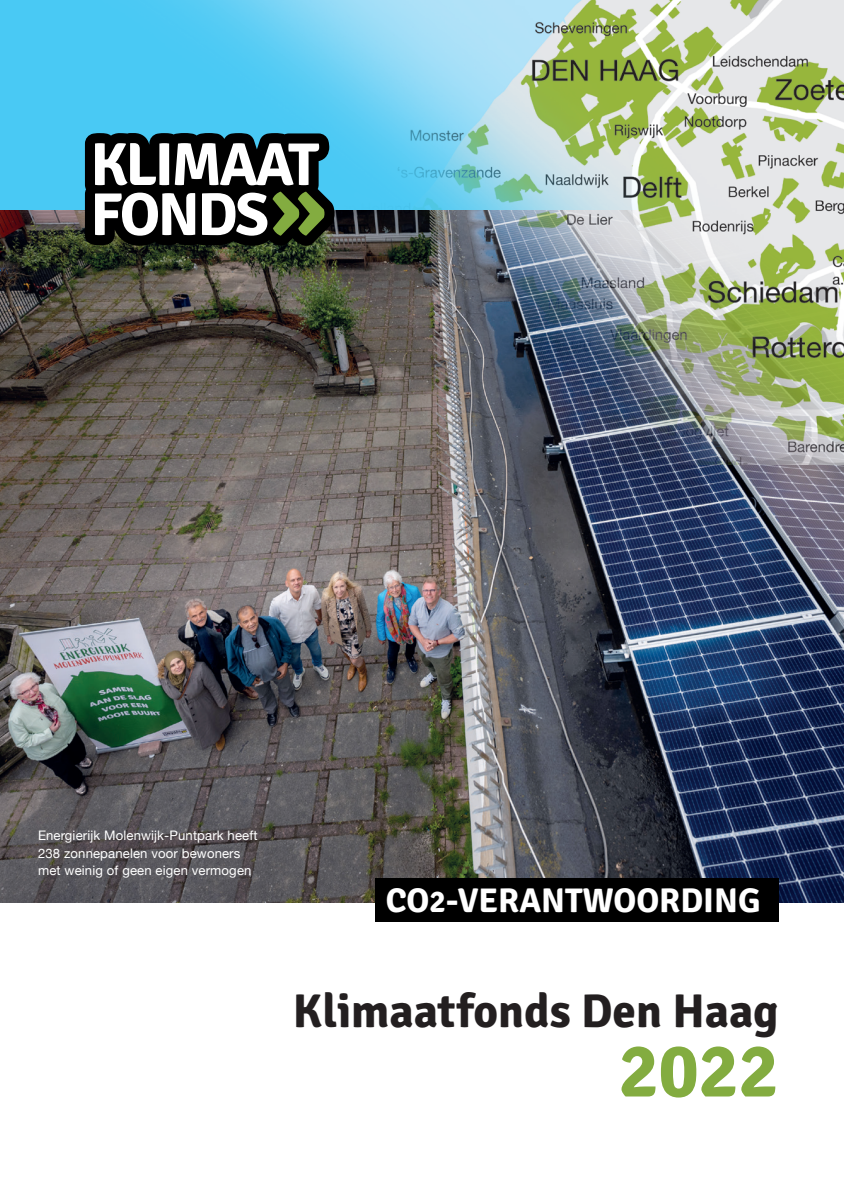
<style>
.page{position:relative;width:844px;height:1191px;background:#fff}
.page>*{position:absolute;margin:0;border:0;box-sizing:border-box;transform-origin:0 0}
.t1{font:700 75.25px "Signika";color:#83ac40}
.t2{font:700 47.25px "Signika";color:#231f20}
.t3{font:700 34.3px "Signika";color:#fff}
.t4{font:13.12px/17.5px "Helvetica Neue";letter-spacing:.01em;color:#fff}
.s1{font-size:30.8px}
</style>
<div class="page">
<div style="left:0;top:0;width:843px;height:263px;background:#49c9f4"></div>
<img style="left:0;top:210px;width:843px;height:692px">
<div style="left:375px;top:878px;width:403px;height:44px;background:#000"></div>
<img style="left:96px;top:0;width:747px;height:464px">
<svg style="left:85px;top:133px;width:249px;height:113px;background:#5f6662"></svg>
<p class="t4" style="left:38px;top:827px;width:221px">Energierijk Molenwijk-Puntpark heeft<br>238 zonnepanelen voor bewoners met weinig of geen eigen vermogen</p>
<p class="t3" style="left:386px;top:879px;width:376px">CO<span class="s1">2</span>-VERANTWOORDING</p>
<p class="t2" style="left:293px;top:982px;width:487px">Klimaatfonds Den Haag</p>
<p class="t1" style="left:618px;top:1025px;width:161px">2022</p>
</div>
